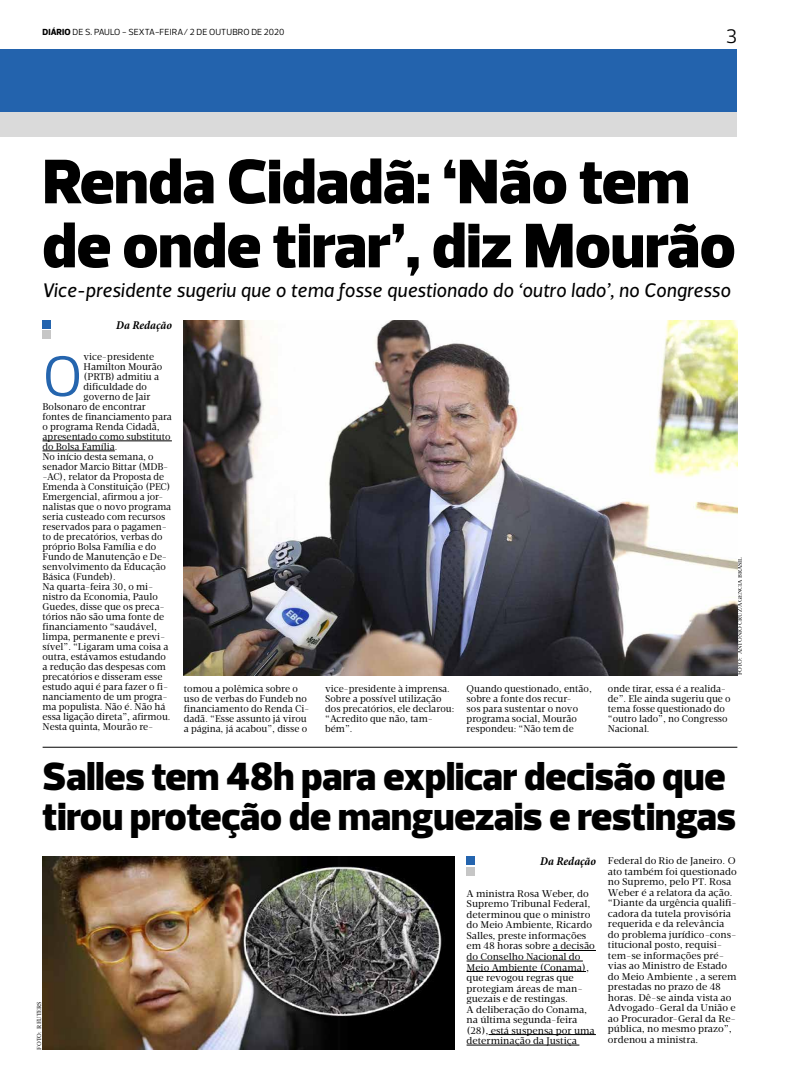
<style>
.page{position:relative;width:794px;height:1078px;background:#fff}
.page>*{position:absolute;margin:0;border:0;box-sizing:border-box;transform-origin:0 0}
.t1{font:900 64px/64px "Prelo";color:#000}
.t2{font:58px "Prelo";color:#2565ae}
.t3{font:900 40px/40px "Prelo";color:#000}
.t4{font:italic 20px "Velino Sans";color:#000}
.t5{font:20px "Prelo";color:#000}
.t6{font:italic 700 condensed 12px "Minion Pro";letter-spacing:-.005em;color:#000}
.t7{font:10px/10px "Velino Text";color:#000;scale:.96 1}
.t8{font:10px/10.5px "Velino Text";color:#000}
.t9{font:10px "Velino Text";color:#000;scale:.95 1}
.t10{font:9px "Prelo";color:#000}
.t11{font:6px "Velino Text";color:#000}
.s1{font-weight:800}
</style>
<div class="page">
<div style="left:0;top:50px;width:737px;height:62px;background:#2363ad"></div>
<div style="left:0;top:112px;width:737px;height:25px;background:#dadada"></div>
<hr style="left:43px;top:440px;width:129px;height:1px;background:#000">
<hr style="left:43px;top:450px;width:72px;height:1px;background:#000">
<div style="left:43px;top:330px;width:8px;height:9px;background:#c6c6c6"></div>
<div style="left:43px;top:320px;width:8px;height:9px;background:#2464ae"></div>
<hr style="left:43px;top:746px;width:694px;height:1px;background:#000">
<hr style="left:553px;top:950px;width:43px;height:1px;background:#000">
<hr style="left:466px;top:960px;width:117px;height:1px;background:#000">
<hr style="left:466px;top:971px;width:120px;height:1px;background:#000">
<hr style="left:488px;top:1034px;width:108px;height:1px;background:#000">
<hr style="left:466px;top:1044px;width:113px;height:1px;background:#000">
<div style="left:466px;top:866px;width:9px;height:9px;background:#c6c6c6"></div>
<div style="left:466px;top:856px;width:9px;height:8px;background:#2464ae"></div>
<img style="left:43px;top:856px;width:411px;height:193px">
<img style="left:184px;top:320px;width:553px;height:355px">
<p class="t10" style="left:43px;top:27px;width:243px"><span class="s1">DIÁRIO</span> DE S. PAULO - SEXTA-FEIRA/ 2 DE OUTUBRO DE 2020</p>
<h3 class="t5" style="left:726px;top:24px;width:13px">3</h3>
<h1 class="t1" style="left:43px;top:150px;width:694px">Renda Cidadã: ‘Não tem de onde tirar’, diz Mourão</h1>
<h3 class="t4" style="left:43px;top:278px;width:690px">Vice-presidente sugeriu que o tema fosse questionado do ‘outro lado’, no Congresso</h3>
<p class="t6" style="left:116px;top:317px;width:57px">Da Redação</p>
<h2 class="t2" style="left:43px;top:341px;width:42px">O</h2>
<p class="t7" style="left:84px;top:351px;width:75px">vice-presidente</p>
<p class="t7" style="left:84px;top:361px;width:83px">Hamilton Mourão</p>
<p class="t7" style="left:84px;top:371px;width:80px">(PRTB) admitiu a</p>
<p class="t7" style="left:84px;top:381px;width:67px">dificuldade do</p>
<p class="t7" style="left:84px;top:391px;width:71px">governo de Jair</p>
<p class="t7" style="left:43px;top:401px;width:109px">Bolsonaro de encontrar</p>
<p class="t7" style="left:43px;top:411px;width:136px">fontes de financiamento para</p>
<p class="t7" style="left:43px;top:421px;width:124px">o programa Renda Cidadã,</p>
<p class="t7" style="left:43px;top:431px;width:135px">apresentado como substituto</p>
<p class="t7" style="left:43px;top:441px;width:79px">do Bolsa Família.</p>
<p class="t9" style="left:43px;top:450px;width:118px">No início desta semana, o</p>
<p class="t9" style="left:43px;top:460px;width:134px">senador Marcio Bittar (MDB-</p>
<p class="t9" style="left:43px;top:470px;width:130px">-AC), relator da Proposta de</p>
<p class="t9" style="left:43px;top:480px;width:136px">Emenda à Constituição (PEC)</p>
<p class="t9" style="left:43px;top:490px;width:129px">Emergencial, afirmou a jor-</p>
<p class="t9" style="left:43px;top:500px;width:137px">nalistas que o novo programa</p>
<p class="t9" style="left:43px;top:510px;width:131px">seria custeado com recursos</p>
<p class="t9" style="left:43px;top:520px;width:132px">reservados para o pagamen-</p>
<p class="t9" style="left:43px;top:530px;width:128px">to de precatórios, verbas do</p>
<p class="t9" style="left:43px;top:540px;width:121px">próprio Bolsa Família e do</p>
<p class="t9" style="left:43px;top:550px;width:133px">Fundo de Manutenção e De-</p>
<p class="t9" style="left:43px;top:560px;width:131px">senvolvimento da Educação</p>
<p class="t9" style="left:43px;top:570px;width:79px">Básica (Fundeb).</p>
<p class="t7" style="left:43px;top:581px;width:117px">Na quarta-feira 30, o mi-</p>
<p class="t7" style="left:43px;top:591px;width:122px">nistro da Economia, Paulo</p>
<p class="t7" style="left:43px;top:601px;width:129px">Guedes, disse que os preca-</p>
<p class="t7" style="left:43px;top:611px;width:128px">tórios não são uma fonte de</p>
<p class="t7" style="left:43px;top:621px;width:121px">financiamento “saudável,</p>
<p class="t7" style="left:43px;top:631px;width:129px">limpa, permanente e previ-</p>
<p class="t7" style="left:43px;top:641px;width:133px">sível”. “Ligaram uma coisa a</p>
<p class="t7" style="left:43px;top:651px;width:130px">outra, estávamos estudando</p>
<p class="t7" style="left:43px;top:661px;width:130px">a redução das despesas com</p>
<p class="t7" style="left:43px;top:671px;width:127px">precatórios e disseram esse</p>
<p class="t7" style="left:43px;top:681px;width:133px">estudo aqui é para fazer o fi-</p>
<p class="t7" style="left:43px;top:691px;width:132px">nanciamento de um progra-</p>
<p class="t7" style="left:43px;top:701px;width:130px">ma populista. Não é. Não há</p>
<p class="t7" style="left:43px;top:711px;width:135px">essa ligação direta”, afirmou.</p>
<p class="t7" style="left:43px;top:721px;width:117px">Nesta quinta, Mourão re-</p>
<p class="t11" style="left:736px;top:675px;width:120px;rotate:-90deg">FOTO: ANTONIO CRUZ/AGÊNCIA BRASIL</p>
<p class="t7" style="left:184px;top:683px;width:132px">tomou a polêmica sobre o uso de verbas do Fundeb no financiamento do Renda Ci&shy;dadã. “Esse assunto já virou a página, já acabou”, disse o</p>
<p class="t7" style="left:325px;top:683px;width:136px">vice-presidente à imprensa.<br>Sobre a possível utilização dos precatórios, ele declarou: “Acredito que não, tam&shy;bém”.</p>
<p class="t7" style="left:466px;top:683px;width:132px">Quando questionado, então, sobre a fonte dos recur-<br>sos para sustentar o novo programa social, Mourão respondeu: “Não tem de</p>
<p class="t7" style="left:608px;top:683px;width:129px">onde tirar, essa é a realida&shy;de”. Ele ainda sugeriu que o tema fosse questionado do “outro lado”, no Congresso<br>Nacional.</p>
<h3 class="t3" style="left:43px;top:757px;width:694px">Salles tem 48h para explicar decisão que tirou proteção de manguezais e restingas</h3>
<p class="t6" style="left:540px;top:853px;width:57px">Da Redação</p>
<p class="t8" style="left:466px;top:888px;width:130px">A ministra Rosa Weber, do<br>Supremo Tribunal Federal, determinou que o ministro do Meio Ambiente, Ricardo<br>Salles, preste informações em 48 horas sobre a decisão do Conselho Nacional do<br>Meio Ambiente (Conama), que revogou regras que protegiam áreas de man&shy;guezais e de restingas.<br>A deliberação do Conama, na última segunda-feira (28), está suspensa por uma determinação da Justiça</p>
<p class="t8" style="left:608px;top:855px;width:131px">Federal do Rio de Janeiro. O ato também foi questionado no Supremo, pelo PT. Rosa<br>Weber é a relatora da ação. “Diante da urgência qualifi&shy;cadora da tutela provisória requerida e da relevância do problema jurídico-cons&shy;titucional posto, requisi&shy;tem-se informações pré&shy;vias ao Ministro de Estado do Meio Ambiente , a serem prestadas no prazo de 48 horas. Dê-se ainda vista ao<br>Advogado-Geral da União e ao Procurador-Geral da Re&shy;pública, no mesmo prazo”, ordenou a ministra.</p>
<p class="t11" style="left:35px;top:1049px;width:49px;rotate:-90deg">FOTO: REUTERS</p>
</div>
